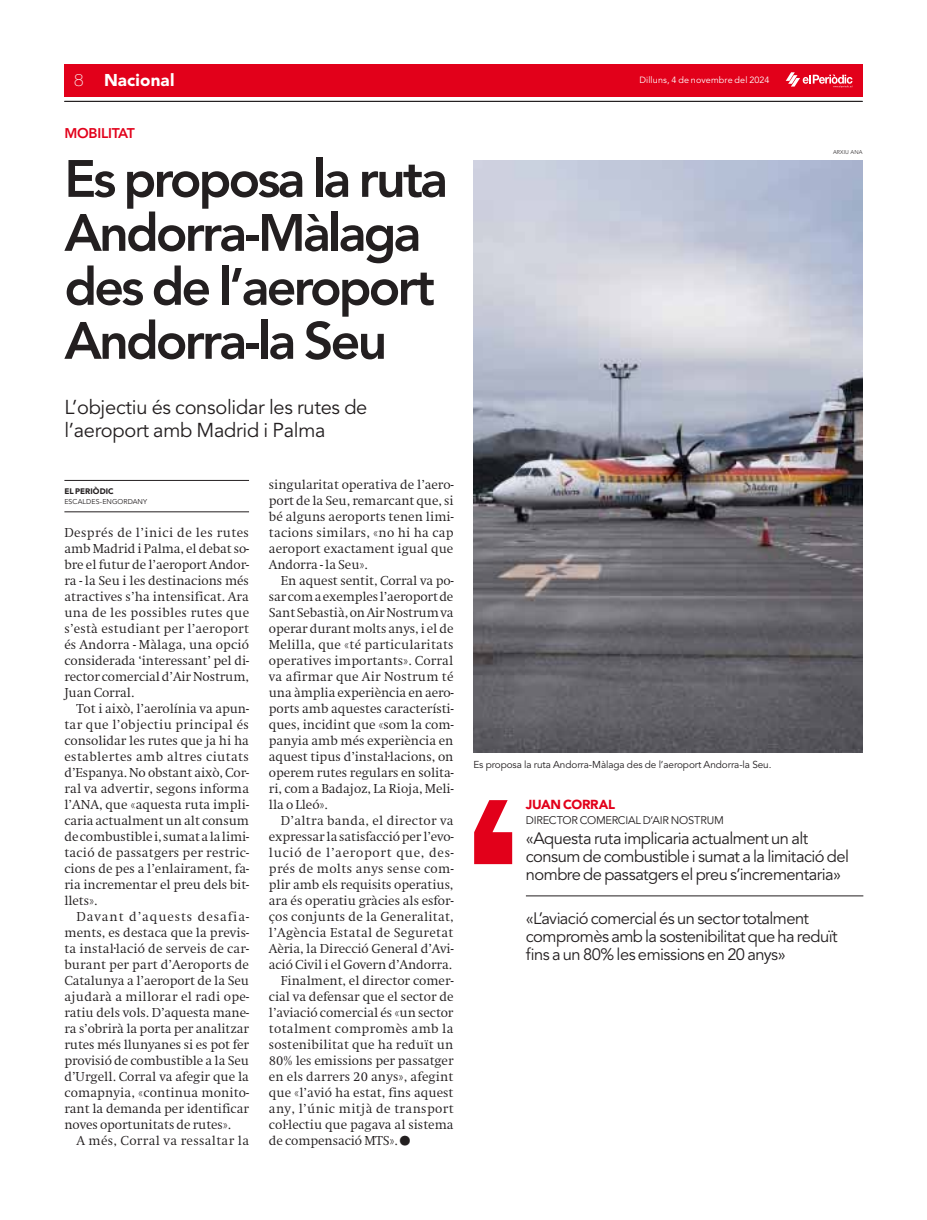
<style>
.page{position:relative;width:927px;height:1220px;background:#fff}
.page>*{position:absolute;margin:0;border:0;box-sizing:border-box;transform-origin:0 0}
.t1{font:800 52px/54px "Avenir LT Std";letter-spacing:-.055em;color:#231f20}
.t2{font:20px/22.5px "Avenir LT Std";letter-spacing:-.015em;color:#231f20}
.t3{font:900 17px "Avenir LT Std";letter-spacing:.01em;color:#fff}
.t4{font:16.5px/18px "Avenir LT Std";letter-spacing:-.035em;color:#231f20}
.t5{font:800 14px "Avenir LT Std";letter-spacing:-.015em;color:#e2001a}
.t6{font:900 13px "Avenir LT Std";letter-spacing:-.02em;color:#e2001a}
.t7{font:300 12.5px/16px "Swift ND Std";letter-spacing:-.005em;color:#231f20;text-align:justify}
.t8{font:300 12.5px "Swift ND Std";letter-spacing:.025em;color:#231f20}
.t9{font:300 12.5px "Swift ND Std";letter-spacing:.015em;color:#231f20}
.t10{font:300 12.5px "Swift ND Std";letter-spacing:.03em;color:#231f20}
.t11{font:300 12.5px "Swift ND Std";letter-spacing:.02em;color:#231f20}
.t12{font:300 12.5px "Swift ND Std";letter-spacing:.055em;color:#231f20}
.t13{font:11px "Avenir LT Std";letter-spacing:-.02em;color:#231f20}
.t14{font:10px "Avenir LT Std";letter-spacing:-.01em;color:#231f20}
.t15{font:9px "Avenir LT Std";letter-spacing:.015em;color:#fff}
.t16{font:900 8px "Avenir LT Std";letter-spacing:.005em;color:#231f20}
.t17{font:7px "Avenir LT Std";letter-spacing:.01em;color:#231f20}
.t18{font:300 5.5px "Avenir LT Std";letter-spacing:.015em;color:#231f20}
.s1{font-family:"Helvetica Neue LT Std";font-weight:100}
</style>
<div class="page">
<div style="left:64px;top:64px;width:798px;height:32px;background:#e2001a"></div>
<svg style="left:785px;top:72px;width:67px;height:16px"></svg>
<hr style="left:64px;top:101px;width:798px;height:1px;background:#231f20">
<img style="left:473px;top:160px;width:389px;height:592px">
<hr style="left:64px;top:480px;width:185px;height:1px;background:#231f20">
<hr style="left:64px;top:512px;width:185px;height:1px;background:#231f20">
<hr style="left:526px;top:896px;width:337px;height:1px;background:#231f20">
<svg style="left:474px;top:800px;width:38px;height:64px"></svg>
<h3 class="t3" style="left:74px;top:70px;width:102px"><span class="s1">8</span> Nacional</h3>
<p class="t15" style="left:639px;top:75px;width:132px">Dilluns, 4 de novembre del 2024</p>
<p class="t5" style="left:64px;top:125px;width:72px">MOBILITAT</p>
<h1 class="t1" style="left:64px;top:152px;width:385px">Es proposa la ruta<br>Andorra-Màlaga des de l’aeroport<br>Andorra-la Seu</h1>
<h2 class="t2" style="left:64px;top:397px;width:304px">L’objectiu és consolidar les rutes de l’aeroport amb Madrid i Palma</h2>
<p class="t16" style="left:64px;top:486px;width:51px">EL PERIÒDIC</p>
<p class="t17" style="left:64px;top:498px;width:84px">ESCALDES-ENGORDANY</p>
<p class="t7" style="left:64px;top:525px;width:186px">Després de l’inici de les rutes amb Madrid i Palma, el debat so&shy;bre el futur de l’aeroport Andor&shy;ra - la Seu i les destinacions més atractives s’ha intensificat. Ara una de les possibles rutes que s’està estudiant per l’aeroport és Andorra - Màlaga, una opció considerada ‘interessant’ pel di&shy;rector comercial d’Air Nostrum, Juan Corral.</p>
<p class="t7" style="left:64px;top:701px;width:186px;text-indent:12px">Tot i això, l’aerolínia va apun&shy;tar que l’objectiu principal és consolidar les rutes que ja hi ha establertes amb altres ciutats d’Espanya. No obstant això, Cor&shy;ral va advertir, segons informa l’ANA, que «aquesta ruta impli&shy;caria actualment un alt consum de combustible i, sumat a la limi&shy;tació de passatgers per restric&shy;cions de pes a l’enlairament, fa&shy;ria incrementar el preu dels bit&shy;llets».</p>
<p class="t7" style="left:64px;top:909px;width:186px;text-indent:12px">Davant d’aquests desafia&shy;ments, es destaca que la previs&shy;ta instal·lació de serveis de car&shy;burant per part d’Aeroports de Catalunya a l’aeroport de la Seu ajudarà a millorar el radi ope&shy;ratiu dels vols. D’aquesta mane&shy;ra s’obrirà la porta per analitzar rutes més llunyanes si es pot fer provisió de combustible a la Seu d’Urgell. Corral va afegir que la comapnyia, «continua monito&shy;rant la demanda per identificar noves oportunitats de rutes».</p>
<p class="t8" style="left:76px;top:1133px;width:174px">A més, Corral va ressaltar la</p>
<p class="t7" style="left:269px;top:477px;width:186px">singularitat operativa de l’aero&shy;port de la Seu, remarcant que, si bé alguns aeroports tenen limi&shy;tacions similars, «no hi ha cap aeroport exactament igual que Andorra - la Seu».</p>
<p class="t7" style="left:269px;top:573px;width:186px;text-indent:12px">En aquest sentit, Corral va po&shy;sar com a exemples l’aeroport de Sant Sebastià, on Air Nostrum va operar durant molts anys, i el de Melilla, que «té particularitats operatives importants». Corral va afirmar que Air Nostrum té una àmplia experiència en aero&shy;ports amb aquestes característi&shy;ques, incidint que «som la com&shy;panyia amb més experiència en aquest tipus d’instal·lacions, on operem rutes regulars en solita&shy;ri, com a Badajoz, La Rioja, Meli&shy;lla o Lleó».</p>
<p class="t11" style="left:281px;top:813px;width:174px">D’altra banda, el director va</p>
<p class="t7" style="left:269px;top:829px;width:186px">expressar la satisfacció per l’evo-</p>
<p class="t12" style="left:269px;top:845px;width:186px">lució de l’aeroport que, des-</p>
<p class="t8" style="left:269px;top:861px;width:186px">prés de molts anys sense com-</p>
<p class="t7" style="left:269px;top:877px;width:186px">plir amb els requisits operatius,</p>
<p class="t7" style="left:269px;top:893px;width:186px">ara és operatiu gràcies als esfor-</p>
<p class="t9" style="left:269px;top:909px;width:186px">ços conjunts de la Generalitat,</p>
<p class="t8" style="left:269px;top:925px;width:186px">l’Agència Estatal de Seguretat</p>
<p class="t7" style="left:269px;top:941px;width:186px">Aèria, la Direcció General d’Avi-</p>
<p class="t7" style="left:269px;top:957px;width:184px">ació Civil i el Govern d’Andorra.</p>
<p class="t7" style="left:281px;top:973px;width:174px">Finalment, el director comer-</p>
<p class="t7" style="left:269px;top:989px;width:186px">cial va defensar que el sector de</p>
<p class="t7" style="left:269px;top:1005px;width:186px">l’aviació comercial és «un sector</p>
<p class="t8" style="left:269px;top:1021px;width:186px">totalment compromès amb la</p>
<p class="t7" style="left:269px;top:1037px;width:186px">sostenibilitat que ha reduït un</p>
<p class="t7" style="left:269px;top:1053px;width:186px">80% les emissions per passatger</p>
<p class="t7" style="left:269px;top:1069px;width:186px">en els darrers 20 anys», afegint</p>
<p class="t7" style="left:269px;top:1085px;width:186px">que «l’avió ha estat, fins aquest</p>
<p class="t10" style="left:269px;top:1101px;width:186px">any, l’únic mitjà de transport</p>
<p class="t7" style="left:269px;top:1117px;width:186px">col·lectiu que pagava al sistema</p>
<p class="t7" style="left:269px;top:1133px;width:130px">de compensació MTS».</p>
<p class="t18" style="left:833px;top:149px;width:31px">ARXIU ANA</p>
<p class="t14" style="left:473px;top:758px;width:299px">Es proposa la ruta Andorra-Màlaga des de l’aeroport Andorra-la Seu.</p>
<p class="t6" style="left:526px;top:797px;width:91px">JUAN CORRAL</p>
<h3 class="t4" style="left:526px;top:829px;width:325px">«Aquesta ruta implicaria actualment un alt consum de combustible i sumat a la limitació del nombre de passatgers el preu s’incrementaria»</h3>
<h3 class="t4" style="left:526px;top:909px;width:313px">«L’aviació comercial és un sector totalment compromès amb la sostenibilitat que ha reduït fins a un 80% les emissions en 20 anys»</h3>
<p class="t13" style="left:526px;top:814px;width:200px">DIRECTOR COMERCIAL D’AIR NOSTRUM</p>
</div>
